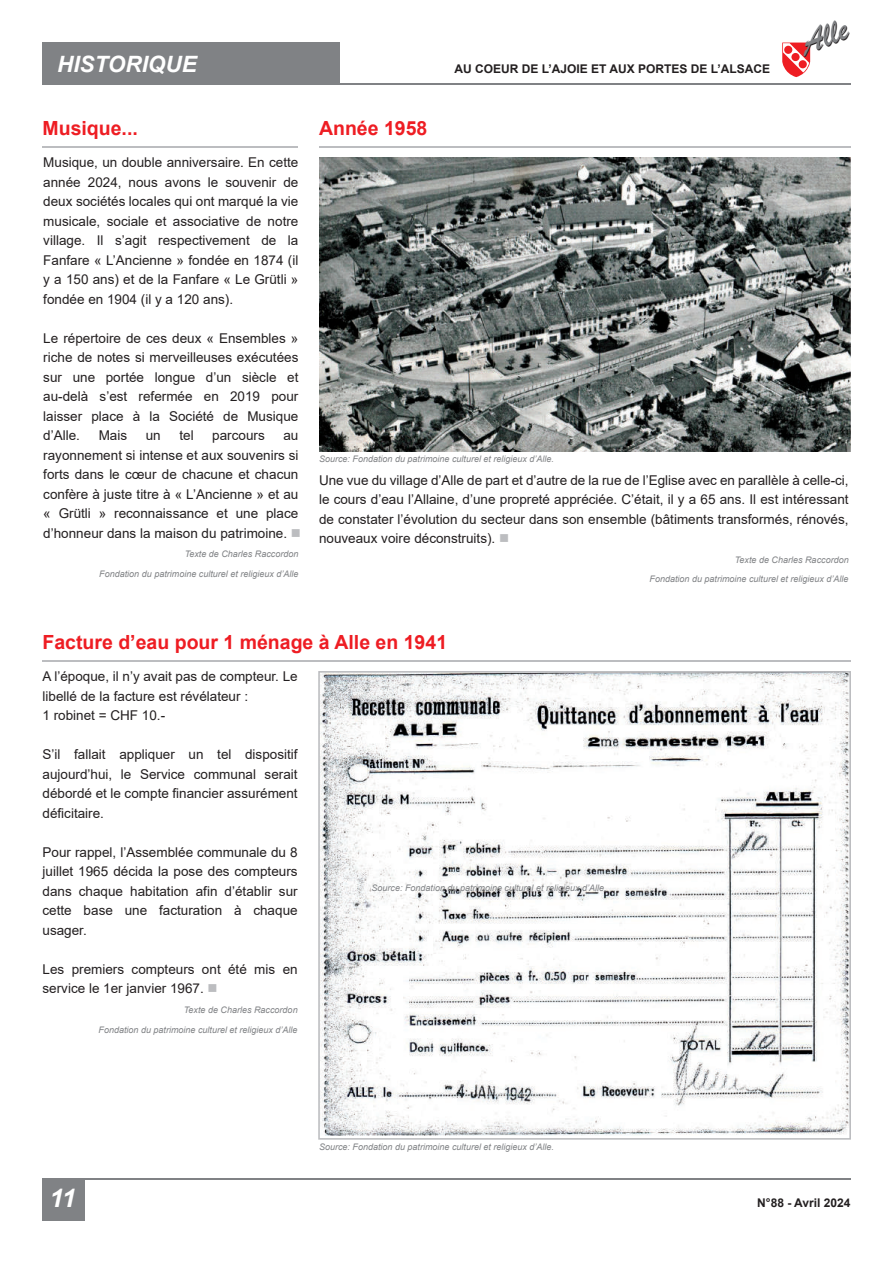
<style>
.page{position:relative;width:893px;height:1263px;background:#fff}
.page>*{position:absolute;margin:0;border:0;box-sizing:border-box;transform-origin:0 0}
.t1{font:34.65px "Brush Script";color:#231f20}
.t2{font:italic 700 25.5px "Arial";color:#fff}
.t3{font:italic 700 22.5px "Arial";color:#fff}
.t4{font:700 19.5px "Arial";color:#ee1d23}
.t5{font:13.5px/19.5px "Arial";color:#231f20;text-align:justify}
.t6{font:700 12px "Arial";color:#231f20}
.t7{font:italic 9px/19.5px "Arial";color:#808285;text-align:right}
.s1{color:#bcbdc0}
</style>
<div class="page">
<div style="left:43px;top:43px;width:297px;height:42px;background:#808285"></div>
<hr style="left:43px;top:84px;width:807px;height:1px;background:#808285">
<div style="left:43px;top:1178px;width:42px;height:42px;background:#808285"></div>
<hr style="left:43px;top:1178px;width:807px;height:1px;background:#808285">
<svg style="left:782px;top:43px;width:28px;height:34px"></svg>
<hr style="left:43px;top:146px;width:255px;height:2px;background:#bcbdc0">
<img style="left:321px;top:674px;width:527px;height:462px">
<div style="left:318px;top:671px;width:533px;height:469px;border:2px solid #bcbdc0"></div>
<hr style="left:43px;top:660px;width:808px;height:2px;background:#bcbdc0">
<img style="left:319px;top:158px;width:532px;height:294px">
<hr style="left:319px;top:146px;width:531px;height:2px;background:#bcbdc0">
<h3 class="t3" style="left:57px;top:50px;width:141px">HISTORIQUE</h3>
<p class="t6" style="left:454px;top:60px;width:317px">AU COEUR DE L’AJOIE ET AUX PORTES DE L’ALSACE</p>
<h1 class="t1" style="left:795px;top:25px;width:50px;rotate:-21deg">Alle</h1>
<h3 class="t4" style="left:43px;top:115px;width:97px">Musique...</h3>
<p class="t5" style="left:43px;top:153px;width:257px">Musique, un double anniversaire. En cette année 2024, nous avons le souvenir de deux sociétés locales qui ont marqué la vie musicale, sociale et associative de notre village. Il s’agit respectivement de la Fanfare « L’Ancienne » fondée en 1874 (il y a 150 ans) et de la Fanfare « Le Grütli » fondée en 1904 (il y a 120 ans).</p>
<p class="t5" style="left:43px;top:328px;width:257px">Le répertoire de ces deux « Ensembles » riche de notes si merveilleuses exécutées sur une portée longue d’un siècle et au-delà s’est refermée en 2019 pour laisser place à la Société de Musique d’Alle.</p>
<p class="t5" style="left:99px;top:426px;width:30px">Mais</p>
<p class="t5" style="left:146px;top:426px;width:17px">un</p>
<p class="t5" style="left:179px;top:426px;width:16px">tel</p>
<p class="t5" style="left:212px;top:426px;width:54px">parcours</p>
<p class="t5" style="left:43px;top:426px;width:259px;text-align:left;text-indent:240px">au rayonnement si intense et aux souvenirs si forts dans le cœur de chacune et chacun confère à juste titre à « L’Ancienne » et au « Grütli » reconnaissance et une place d’honneur dans la maison du patrimoine. <span class="s1">■</span></p>
<p class="t7" style="left:99px;top:545px;width:201px">Texte de Charles Raccordon<br>Fondation du patrimoine culturel et religieux d’Alle</p>
<h3 class="t4" style="left:319px;top:115px;width:110px">Année 1958</h3>
<p class="t7" style="left:319px;top:449px;width:237px">Source: Fondation du patrimoine culturel et religieux d’Alle.</p>
<p class="t5" style="left:319px;top:470px;width:531px">Une vue du village d’Alle de part et d’autre de la rue de l’Eglise avec en parallèle à celle-ci, le cours d’eau l’Allaine, d’une propreté appréciée. C’était, il y a 65 ans. Il est intéressant de constater l’évolution du secteur dans son ensemble (bâtiments transformés, rénovés, nouveaux voire déconstruits). <span class="s1">■</span></p>
<p class="t7" style="left:650px;top:550px;width:201px">Texte de Charles Raccordon<br>Fondation du patrimoine culturel et religieux d’Alle</p>
<h3 class="t4" style="left:43px;top:629px;width:406px">Facture d’eau pour 1 ménage à Alle en 1941</h3>
<p class="t5" style="left:43px;top:667px;width:257px;text-align:left">A l’époque, il n’y avait pas de compteur. Le libellé de la facture est révélateur :<br>1 robinet = CHF 10.-</p>
<p class="t5" style="left:43px;top:745px;width:257px">S’il fallait appliquer un tel dispositif aujourd’hui, le Service communal serait débordé et le compte financier assurément déficitaire.</p>
<p class="t5" style="left:43px;top:842px;width:257px">Pour rappel, l’Assemblée communale du 8 juillet 1965 décida la pose des compteurs dans chaque habitation afin d’établir sur cette base une facturation à chaque usager.</p>
<p class="t5" style="left:43px;top:959px;width:257px">Les premiers compteurs ont été mis en service le 1er janvier 1967. <span class="s1">■</span></p>
<p class="t7" style="left:99px;top:1000px;width:201px">Texte de Charles Raccordon<br>Fondation du patrimoine culturel et religieux d’Alle</p>
<p class="t7" style="left:372px;top:878px;width:237px">Source: Fondation du patrimoine culturel et religieux d’Alle.</p>
<p class="t7" style="left:319px;top:1137px;width:237px">Source: Fondation du patrimoine culturel et religieux d’Alle.</p>
<h2 class="t2" style="left:49px;top:1181px;width:28px">11</h2>
<p class="t6" style="left:757px;top:1194px;width:95px">N°88 - Avril 2024</p>
</div>
